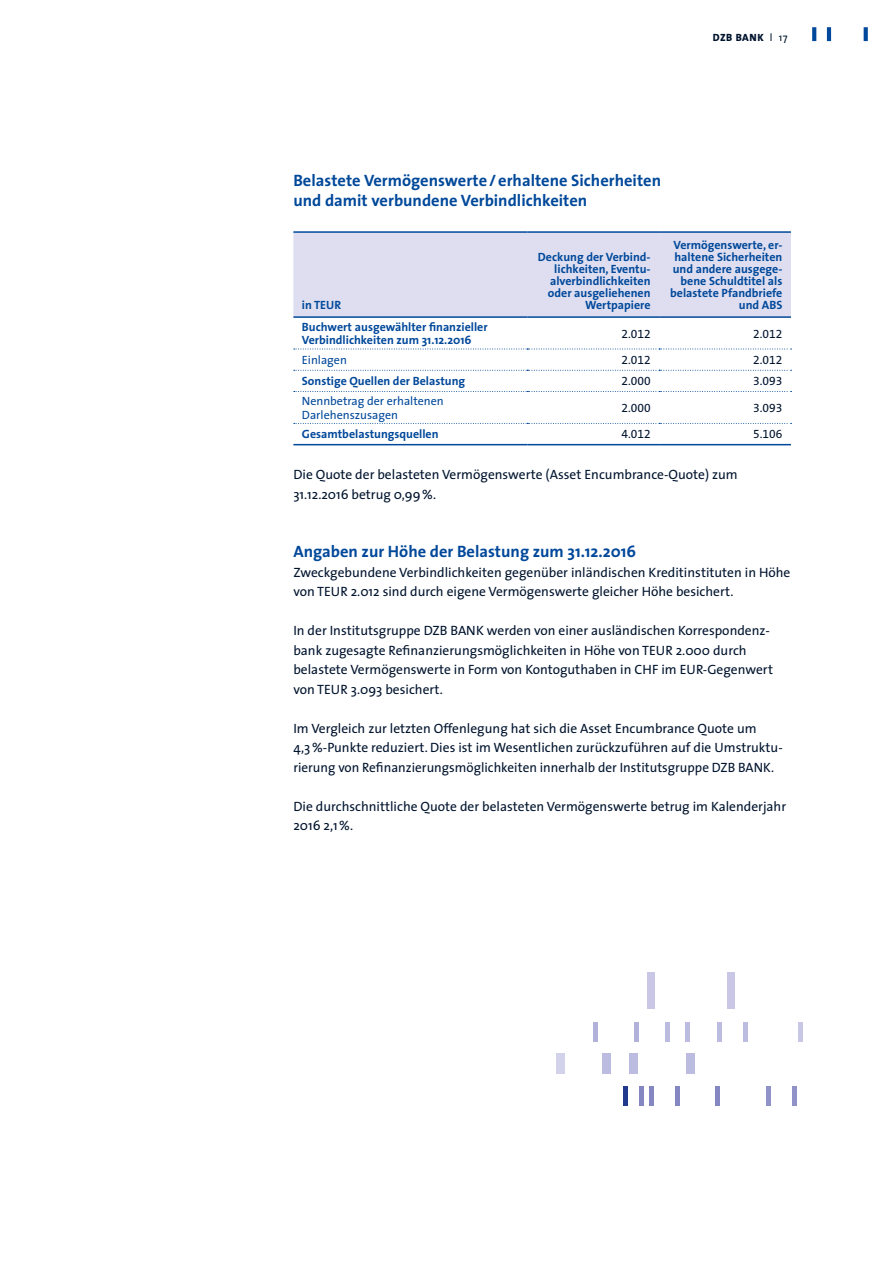
<style>
.page{position:relative;width:893px;height:1263px;background:#fff}
.page>*{position:absolute;margin:0;border:0;box-sizing:border-box;transform-origin:0 0}
.t1{font:700 16.5px/19.5px "The Sans";color:#00489a}
.t2{font:13.5px/19.5px "The Sans";color:#00142e}
.t3{font:700 12px/12px "The Sans";color:#00489a;text-align:right}
.t4{font:12px "The Sans Expert";color:#00142e}
.t5{font:12px/13.5px "The Sans";color:#00489a}
.t6{font:800 10.5px "The Sans";letter-spacing:.05em;color:#00142e}
.s1{font-weight:400}
</style>
<div class="page">
<div style="left:556px;top:1053px;width:9px;height:20px;background:#d2d2eb"></div>
<div style="left:623px;top:1086px;width:5px;height:20px;background:#213a8f"></div>
<div style="left:727px;top:972px;width:7px;height:36px;background:#c8c7e5"></div>
<div style="left:647px;top:972px;width:8px;height:36px;background:#c8c7e5"></div>
<hr style="left:798px;top:1022px;width:4px;height:20px;background:#c8c7e5">
<hr style="left:743px;top:1022px;width:4px;height:20px;background:#bcbce0">
<hr style="left:718px;top:1022px;width:4px;height:20px;background:#bcbce0">
<hr style="left:686px;top:1022px;width:4px;height:20px;background:#bcbce0">
<hr style="left:666px;top:1022px;width:4px;height:20px;background:#bcbce0">
<hr style="left:634px;top:1022px;width:4px;height:20px;background:#b1b1da">
<div style="left:593px;top:1022px;width:5px;height:20px;background:#b1b1da"></div>
<div style="left:602px;top:1053px;width:8px;height:20px;background:#bcbce0"></div>
<div style="left:629px;top:1053px;width:9px;height:20px;background:#bcbce0"></div>
<div style="left:686px;top:1053px;width:9px;height:20px;background:#bcbce0"></div>
<hr style="left:793px;top:1086px;width:4px;height:20px;background:#9092c8">
<hr style="left:766px;top:1086px;width:4px;height:20px;background:#9092c8">
<div style="left:715px;top:1086px;width:5px;height:20px;background:#8487c2"></div>
<div style="left:675px;top:1086px;width:5px;height:20px;background:#8487c2"></div>
<hr style="left:649px;top:1086px;width:4px;height:20px;background:#8487c2">
<hr style="left:639px;top:1086px;width:4px;height:20px;background:#8487c2">
<svg style="left:812px;top:27px;width:4px;height:14px"></svg>
<hr style="left:827px;top:27px;width:4px;height:14px;background:#00489a">
<svg style="left:864px;top:27px;width:4px;height:14px"></svg>
<div style="left:293px;top:233px;width:366px;height:83px;background:#dedef0"></div>
<div style="left:659px;top:232px;width:132px;height:85px;background:#dedef0"></div>
<svg style="left:293px;top:348px;width:498px;height:96px"></svg>
<hr style="left:293px;top:231px;width:234px;height:2px;background:#00489a">
<hr style="left:527px;top:231px;width:132px;height:2px;background:#00489a">
<hr style="left:659px;top:231px;width:132px;height:2px;background:#00489a">
<hr style="left:293px;top:444px;width:234px;height:1px;background:#00489a">
<hr style="left:527px;top:444px;width:132px;height:1px;background:#00489a">
<hr style="left:659px;top:444px;width:132px;height:1px;background:#00489a">
<hr style="left:293px;top:316px;width:234px;height:2px;background:#00489a">
<hr style="left:527px;top:316px;width:132px;height:2px;background:#00489a">
<hr style="left:659px;top:316px;width:132px;height:2px;background:#00489a">
<svg style="left:294px;top:349px;width:497px;height:1px"></svg>
<svg style="left:294px;top:370px;width:497px;height:1px"></svg>
<svg style="left:294px;top:391px;width:497px;height:1px"></svg>
<svg style="left:294px;top:423px;width:497px;height:1px"></svg>
<p class="t1" style="left:293px;top:171px;width:369px">Belastete Vermögenswerte/erhaltene Sicherheiten und damit verbundene Verbindlichkeiten</p>
<p class="t6" style="left:713px;top:29px;width:76px">DZB BANK <span class="s1">l 17</span></p>
<p class="t3" style="left:302px;top:299px;width:41px">in TEUR</p>
<p class="t3" style="left:538px;top:251px;width:114px">Deckung der Verbind&shy;lichkeiten, Eventu&shy;alverbindlichkeiten oder ausgeliehenen<br>Wertpapiere</p>
<p class="t3" style="left:670px;top:239px;width:114px">Vermögenswerte, er&shy;haltene Sicherheiten und andere ausgege&shy;bene Schuldtitel als belastete Pfandbriefe und ABS</p>
<p class="t3" style="left:302px;top:320px;width:187px;line-height:13.5px;text-align:left">Buchwert ausgewählter finanzieller<br>Verbindlichkeiten zum 31.12.2016</p>
<p class="t4" style="left:621px;top:324px;width:31px">2.012</p>
<p class="t4" style="left:753px;top:324px;width:31px">2.012</p>
<p class="t5" style="left:302px;top:353px;width:47px">Einlagen</p>
<p class="t4" style="left:621px;top:350px;width:31px">2.012</p>
<p class="t4" style="left:753px;top:350px;width:31px">2.012</p>
<p class="t3" style="left:302px;top:375px;width:165px">Sonstige Quellen der Belastung</p>
<p class="t4" style="left:621px;top:371px;width:31px">2.000</p>
<p class="t4" style="left:753px;top:371px;width:31px">3.093</p>
<p class="t5" style="left:302px;top:394px;width:143px">Nennbetrag der erhaltenen<br>Darlehenszusagen</p>
<p class="t4" style="left:621px;top:398px;width:31px">2.000</p>
<p class="t4" style="left:753px;top:398px;width:31px">3.093</p>
<p class="t3" style="left:302px;top:428px;width:138px">Gesamtbelastungsquellen</p>
<p class="t4" style="left:621px;top:424px;width:31px">4.012</p>
<p class="t4" style="left:753px;top:424px;width:31px">5.106</p>
<p class="t2" style="left:293px;top:465px;width:446px">Die Quote der belasteten Vermögenswerte (Asset Encumbrance-Quote) zum<br>31.12.2016 betrug 0,99%.</p>
<p class="t1" style="left:293px;top:542px;width:344px">Angaben zur Höhe der Belastung zum 31.12.2016</p>
<p class="t2" style="left:293px;top:562px;width:499px">Zweckgebundene Verbindlichkeiten gegenüber inländischen Kreditinstituten in Höhe von TEUR 2.012 sind durch eigene Vermögenswerte gleicher Höhe besichert.</p>
<p class="t2" style="left:293px;top:621px;width:481px">In der Institutsgruppe DZB BANK werden von einer ausländischen Korrespondenz&shy;bank zugesagte Refinanzierungsmöglichkeiten in Höhe von TEUR 2.000 durch belastete Vermögenswerte in Form von Kontoguthaben in CHF im EUR-Gegenwert von TEUR 3.093 besichert.</p>
<p class="t2" style="left:293px;top:718px;width:491px">Im Vergleich zur letzten Offenlegung hat sich die Asset Encumbrance Quote um<br>4,3%-Punkte reduziert. Dies ist im Wesentlichen zurückzuführen auf die Umstruktu&shy;rierung von Refinanzierungsmöglichkeiten innerhalb der Institutsgruppe DZB BANK.</p>
<p class="t2" style="left:293px;top:796px;width:494px">Die durchschnittliche Quote der belasteten Vermögenswerte betrug im Kalenderjahr<br>2016 2,1%.</p>
</div>
